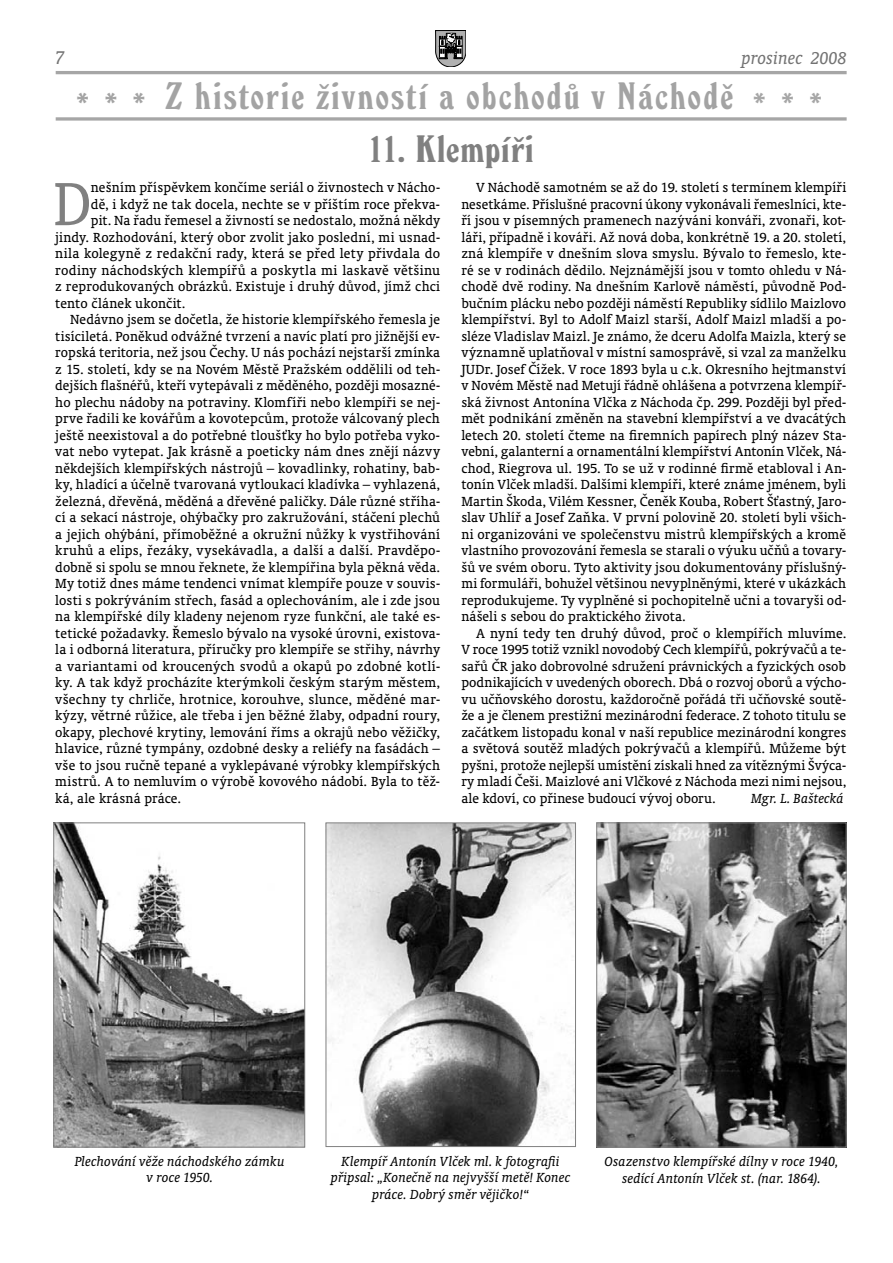
<style>
.page{position:relative;width:893px;height:1263px;background:#fff}
.page>*{position:absolute;margin:0;border:0;box-sizing:border-box;transform-origin:0 0}
.t1{font:condensed 69.45px "Oranda AT";color:#808080}
.t2{font:37.5px "Windsor AT Elongated";letter-spacing:.03em;color:#a3a3a3;scale:1.25 1}
.t3{font:37.5px "Windsor AT Elongated";letter-spacing:-.005em;color:#808080;scale:1.3 1}
.t4{font:700 extra-condensed 36px "Zurich AT";color:#a3a3a3}
.t5{font:700 extra-condensed 36px "Zurich AT";color:#a6a6a6}
.t6{font:italic 21px "Oranda AT";color:#737373}
.t7{font:italic 19.5px "Oranda AT";color:#737373}
.t8{font:15px/16.5px "Oranda AT";letter-spacing:.01em;color:#000;text-align:justify}
.t9{font:italic 15px/16.5px "Oranda AT";color:#000;text-align:center}
</style>
<div class="page">
<svg style="left:435px;top:30px;width:31px;height:37px"></svg>
<svg style="left:55px;top:71px;width:792px;height:4px"></svg>
<svg style="left:56px;top:117px;width:791px;height:4px;background:#b5b5b5"></svg>
<hr style="left:56px;top:71px;width:791px;height:3px;background:#a6a6a6">
<img style="left:328px;top:824px;width:246px;height:321px">
<div style="left:326px;top:822px;width:250px;height:325px;border:1px solid #808080"></div>
<img style="left:55px;top:824px;width:248px;height:321px">
<div style="left:53px;top:822px;width:252px;height:325px;border:1px solid #808080"></div>
<img style="left:598px;top:824px;width:247px;height:321px">
<div style="left:596px;top:822px;width:251px;height:325px;border:1px solid #808080"></div>
<h3 class="t6" style="left:55px;top:49px;width:11px">7</h3>
<h3 class="t7" style="left:742px;top:49px;width:106px">prosinec 2008</h3>
<h2 class="t2" style="left:165px;top:82px;width:456px">Z historie živností a obchodů v Náchodě</h2>
<h3 class="t4" style="left:77px;top:92px;width:70px">* * *</h3>
<h3 class="t5" style="left:754px;top:92px;width:70px">* * *</h3>
<h2 class="t3" style="left:367px;top:135px;width:130px">11. Klempíři</h2>
<h1 class="t1" style="left:54px;top:175px;width:39px">D</h1>
<p class="t8" style="left:91px;top:180px;width:351px">nešním příspěvkem končíme seriál o živnostech v Nácho-</p>
<p class="t8" style="left:91px;top:197px;width:351px">dě, i když ne tak docela, nechte se v příštím roce překva-</p>
<p class="t8" style="left:91px;top:213px;width:351px">pit. Na řadu řemesel a živností se nedostalo, možná někdy</p>
<p class="t8" style="left:55px;top:230px;width:386px">jindy. Rozhodování, který obor zvolit jako poslední, mi usnad-</p>
<p class="t8" style="left:55px;top:246px;width:386px">nila kolegyně z redakční rady, která se před lety přivdala do</p>
<p class="t8" style="left:55px;top:263px;width:386px">rodiny náchodských klempířů a poskytla mi laskavě většinu</p>
<p class="t8" style="left:55px;top:279px;width:386px">z reprodukovaných obrázků. Existuje i druhý důvod, jímž chci</p>
<p class="t8" style="left:55px;top:296px;width:131px">tento článek ukončit.</p>
<p class="t8" style="left:70px;top:312px;width:371px">Nedávno jsem se dočetla, že historie klempířského řemesla je</p>
<p class="t8" style="left:55px;top:329px;width:386px">tisíciletá. Poněkud odvážné tvrzení a navíc platí pro jižnější ev-</p>
<p class="t8" style="left:55px;top:345px;width:386px">ropská teritoria, než jsou Čechy. U nás pochází nejstarší zmínka</p>
<p class="t8" style="left:55px;top:362px;width:386px">z 15. století, kdy se na Novém Městě Pražském oddělili od teh-</p>
<p class="t8" style="left:55px;top:378px;width:386px">dejších flašnéřů, kteří vytepávali z měděného, později mosazné-</p>
<p class="t8" style="left:55px;top:395px;width:386px">ho plechu nádoby na potraviny. Klomfíři nebo klempíři se nej-</p>
<p class="t8" style="left:55px;top:411px;width:386px">prve řadili ke kovářům a kovotepcům, protože válcovaný plech</p>
<p class="t8" style="left:55px;top:428px;width:386px">ještě neexistoval a do potřebné tloušťky ho bylo potřeba vyko-</p>
<p class="t8" style="left:55px;top:444px;width:386px">vat nebo vytepat. Jak krásně a poeticky nám dnes znějí názvy</p>
<p class="t8" style="left:55px;top:461px;width:386px">někdejších klempířských nástrojů – kovadlinky, rohatiny, bab-</p>
<p class="t8" style="left:55px;top:477px;width:386px">ky, hladící a účelně tvarovaná vytloukací kladívka – vyhlazená,</p>
<p class="t8" style="left:55px;top:494px;width:386px">železná, dřevěná, měděná a dřevěné paličky. Dále různé stříha-</p>
<p class="t8" style="left:55px;top:510px;width:386px">cí a sekací nástroje, ohýbačky pro zakružování, stáčení plechů</p>
<p class="t8" style="left:55px;top:527px;width:386px">a jejich ohýbání, přímoběžné a okružní nůžky k vystřihování</p>
<p class="t8" style="left:55px;top:543px;width:386px">kruhů a elips, řezáky, vysekávadla, a další a další. Pravděpo-</p>
<p class="t8" style="left:55px;top:560px;width:386px">dobně si spolu se mnou řeknete, že klempířina byla pěkná věda.</p>
<p class="t8" style="left:55px;top:576px;width:386px">My totiž dnes máme tendenci vnímat klempíře pouze v souvis-</p>
<p class="t8" style="left:55px;top:593px;width:386px">losti s pokrýváním střech, fasád a oplechováním, ale i zde jsou</p>
<p class="t8" style="left:55px;top:609px;width:386px">na klempířské díly kladeny nejenom ryze funkční, ale také es-</p>
<p class="t8" style="left:55px;top:626px;width:386px">tetické požadavky. Řemeslo bývalo na vysoké úrovni, existova-</p>
<p class="t8" style="left:55px;top:642px;width:386px">la i odborná literatura, příručky pro klempíře se střihy, návrhy</p>
<p class="t8" style="left:55px;top:659px;width:386px">a variantami od kroucených svodů a okapů po zdobné kotlí-</p>
<p class="t8" style="left:55px;top:675px;width:386px">ky. A tak když procházíte kterýmkoli českým starým městem,</p>
<p class="t8" style="left:55px;top:692px;width:386px">všechny ty chrliče, hrotnice, korouhve, slunce, měděné mar-</p>
<p class="t8" style="left:55px;top:708px;width:386px">kýzy, větrné růžice, ale třeba i jen běžné žlaby, odpadní roury,</p>
<p class="t8" style="left:55px;top:725px;width:386px">okapy, plechové krytiny, lemování říms a okrajů nebo věžičky,</p>
<p class="t8" style="left:55px;top:741px;width:386px">hlavice, různé tympány, ozdobné desky a reliéfy na fasádách –</p>
<p class="t8" style="left:55px;top:758px;width:386px">vše to jsou ručně tepané a vyklepávané výrobky klempířských</p>
<p class="t8" style="left:55px;top:774px;width:386px">mistrů. A to nemluvím o výrobě kovového nádobí. Byla to těž-</p>
<p class="t8" style="left:55px;top:791px;width:127px">ká, ale krásná práce.</p>
<p class="t8" style="left:461px;top:180px;width:386px;text-indent:15px">V Náchodě samotném se až do 19. století s termínem klempíři nesetkáme. Příslušné pracovní úkony vykonávali řemeslníci, kte&shy;ří jsou v písemných pramenech nazýváni konváři, zvonaři, kot&shy;láři, případně i kováři. Až nová doba, konkrétně 19. a 20. století, zná klempíře v dnešním slova smyslu. Bývalo to řemeslo, kte&shy;ré se v rodinách dědilo. Nejznámější jsou v tomto ohledu v Ná&shy;chodě dvě rodiny. Na dnešním Karlově náměstí, původně Pod&shy;bučním plácku nebo později náměstí Republiky sídlilo Maizlovo klempířství. Byl to Adolf Maizl starší, Adolf Maizl mladší a po&shy;sléze Vladislav Maizl. Je známo, že dceru Adolfa Maizla, který se významně uplatňoval v místní samosprávě, si vzal za manželku JUDr. Josef Čížek. V roce 1893 byla u c.k. Okresního hejtmanství v Novém Městě nad Metují řádně ohlášena a potvrzena klempíř&shy;ská živnost Antonína Vlčka z Náchoda čp. 299. Později byl před&shy;mět podnikání změněn na stavební klempířství a ve dvacátých letech 20. století čteme na firemních papírech plný název Sta&shy;vební, galanterní a ornamentální klempířství Antonín Vlček, Ná&shy;chod, Riegrova ul. 195. To se už v rodinné firmě etabloval i An&shy;tonín Vlček mladší. Dalšími klempíři, které známe jménem, byli Martin Škoda, Vilém Kessner, Čeněk Kouba, Robert Šťastný, Jaro&shy;slav Uhlíř a Josef Zaňka. V první polovině 20. století byli všich&shy;ni organizováni ve společenstvu mistrů klempířských a kromě vlastního provozování řemesla se starali o výuku učňů a tovary&shy;šů ve svém oboru. Tyto aktivity jsou dokumentovány příslušný&shy;mi formuláři, bohužel většinou nevyplněnými, které v ukázkách reprodukujeme. Ty vyplněné si pochopitelně učni a tovaryši od&shy;nášeli s sebou do praktického života.</p>
<p class="t8" style="left:461px;top:626px;width:386px;text-indent:15px">A nyní tedy ten druhý důvod, proč o klempířích mluvíme.<br>V roce 1995 totiž vznikl novodobý Cech klempířů, pokrývačů a te&shy;sařů ČR jako dobrovolné sdružení právnických a fyzických osob podnikajících v uvedených oborech. Dbá o rozvoj oborů a výcho&shy;vu učňovského dorostu, každoročně pořádá tři učňovské soutě&shy;že a je členem prestižní mezinárodní federace. Z tohoto titulu se začátkem listopadu konal v naší republice mezinárodní kongres a světová soutěž mladých pokrývačů a klempířů. Můžeme být pyšni, protože nejlepší umístění získali hned za vítěznými Švýca&shy;ry mladí Češi. Maizlové ani Vlčkové z Náchoda mezi nimi nejsou, ale kdoví, co přinese budoucí vývoj oboru.</p>
<p class="t9" style="left:751px;top:791px;width:94px">Mgr. L. Baštecká</p>
<p class="t9" style="left:331px;top:1154px;width:241px">Klempíř Antonín Vlček ml. k fotografii připsal: „Konečně na nejvyšší metě! Konec práce. Dobrý směr vějičko!“</p>
<p class="t9" style="left:75px;top:1154px;width:211px">Plechování věže náchodského zámku v roce 1950.</p>
<p class="t9" style="left:605px;top:1154px;width:235px">Osazenstvo klempířské dílny v roce 1940, sedící Antonín Vlček st. (nar. 1864).</p>
</div>
